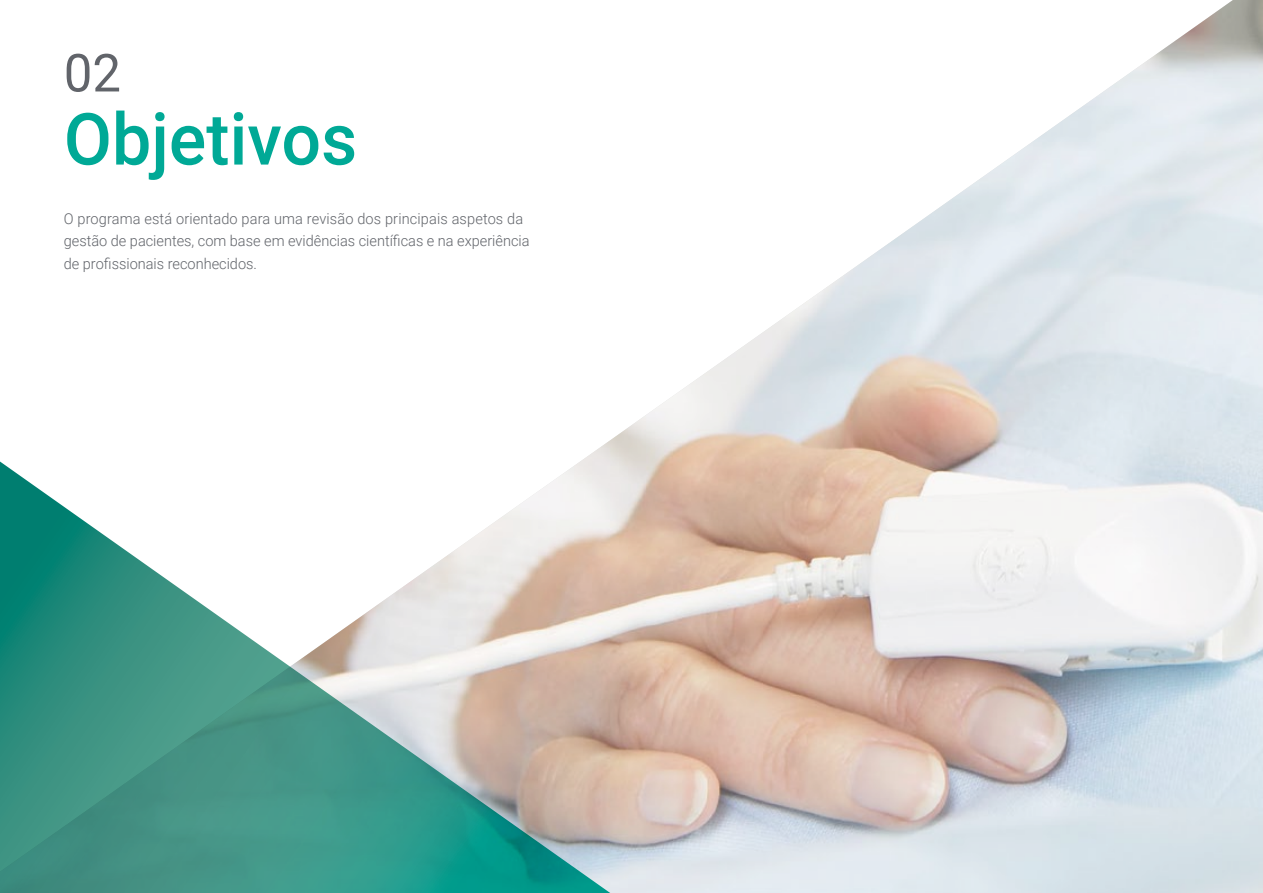
<style>
.page{position:relative;width:1263px;height:893px;background:#fff}
.page>*{position:absolute;margin:0;border:0;box-sizing:border-box;transform-origin:0 0}
.t1{font:500 72px "Roboto";color:#00a996}
.t2{font:52.5px "Roboto";color:#61646a}
.t3{font:300 15px/22.5px "Roboto";color:#61646a}
</style>
<div class="page">
<img style="left:602px;top:0;width:661px;height:893px">
<svg style="left:0;top:446px;width:640px;height:447px"></svg>
<h2 class="t2" style="left:64px;top:36px;width:59px">02</h2>
<h1 class="t1" style="left:64px;top:89px;width:295px">Objetivos</h1>
<p class="t3" style="left:64px;top:207px;width:467px">O programa está orientado para uma revisão dos principais aspetos da gestão de pacientes, com base em evidências científicas e na experiência de profissionais reconhecidos.</p>
</div>
